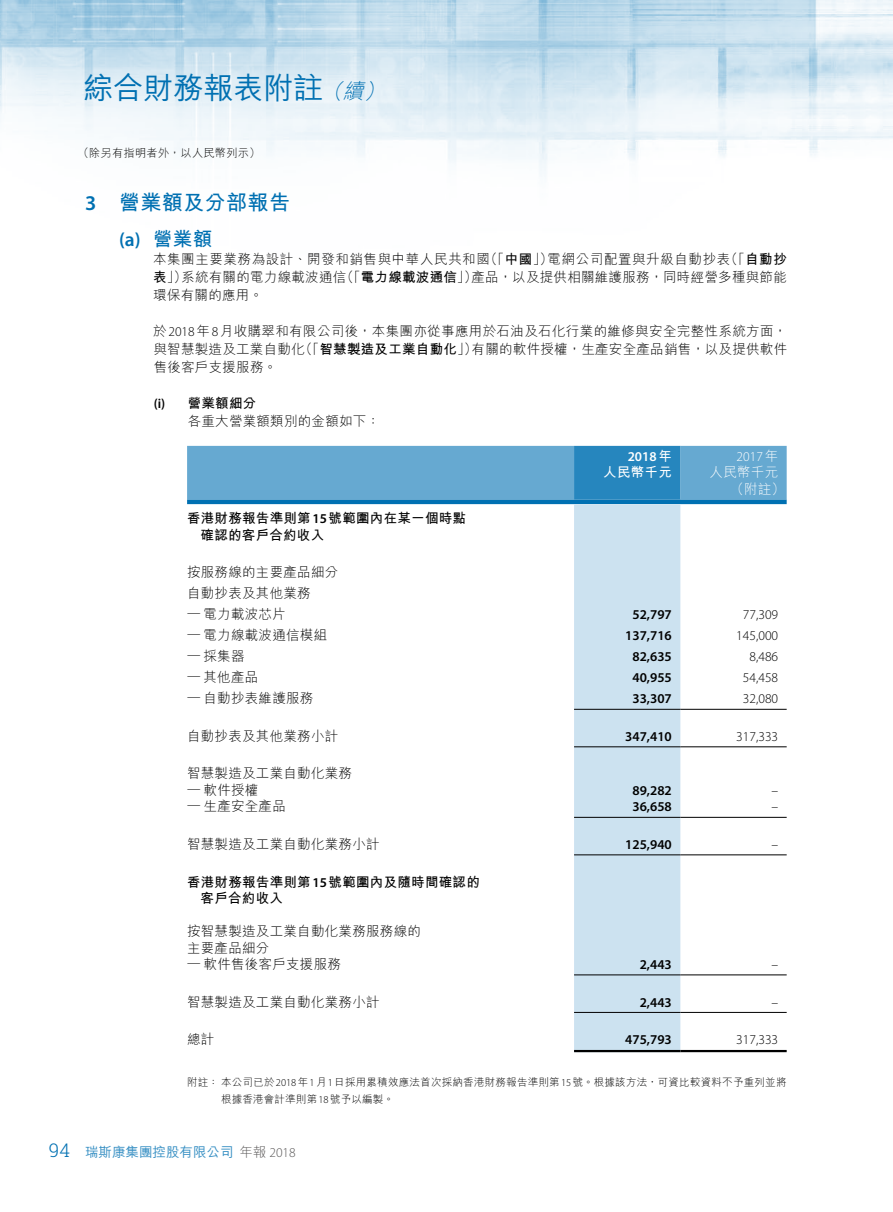
<style>
.page{position:relative;width:893px;height:1212px;background:#fff}
.page>*{position:absolute;margin:0;border:0;box-sizing:border-box;transform-origin:0 0}
.t1{font:500 30px "M Hei HK";color:#0070b2}
.t2{font:700 21px "M Hei HK";letter-spacing:.02em;color:#0070b2}
.t3{font:600 19.5px "Myriad Pro";color:#0070b2}
.t4{font:300 18.75px "Roboto Slab";color:#0070b2}
.t5{font:300 13.5px/18px "M Hei HK";letter-spacing:.02em;color:#000}
.t6{font:600 13.5px "Myriad Pro";color:#000}
.t7{font:700 13.5px/16.5px "M Hei HK";letter-spacing:.02em;color:#000}
.t8{font:300 13.5px "Myriad Pro";color:#000}
.t9{font:500 13.5px "M Hei HK";color:#338dc2}
.t10{font:300 13.5px/16.5px "M Hei HK";letter-spacing:.02em;color:#fff}
.t11{font:600 13.5px "Myriad Pro";color:#fff}
.t12{font:300 13.5px "Myriad Pro";color:#fff}
.t13{font:700 13.5px "M Hei HK";letter-spacing:.02em;color:#fff}
.t14{font:300 11.25px "M Hei HK";letter-spacing:.02em;color:#000}
.t15{font:300 10.5px/16.5px "M Hei HK";letter-spacing:.025em;color:#000}
.s1{font-weight:300;font-style:italic;font-size:21px}
.s2{font-family:"Myriad Pro";font-weight:600}
.s3{font-family:"M Hei HK";font-weight:700}
.s4{font-weight:700}
.s5{font-family:"Myriad Pro"}
.s6{font-family:"M Hei HK"}
.s7{font-weight:300;color:#595757}
.s8{font-family:"Myriad Pro";font-weight:300;color:#595757}
</style>
<div class="page">
<img style="left:0;top:0;width:893px;height:716px">
<svg style="left:187px;top:446px;width:600px;height:58px;background:#549fcb"></svg>
<div style="left:574px;top:504px;width:106px;height:546px;background:#cce2f0"></div>
<hr style="left:574px;top:709px;width:106px;height:1px;background:#000">
<hr style="left:680px;top:709px;width:107px;height:1px;background:#000">
<hr style="left:574px;top:746px;width:106px;height:1px;background:#000">
<hr style="left:680px;top:746px;width:107px;height:1px;background:#000">
<hr style="left:574px;top:817px;width:106px;height:1px;background:#000">
<hr style="left:680px;top:817px;width:107px;height:1px;background:#000">
<hr style="left:574px;top:854px;width:106px;height:1px;background:#000">
<hr style="left:680px;top:854px;width:107px;height:1px;background:#000">
<hr style="left:574px;top:974px;width:106px;height:1px;background:#000">
<hr style="left:680px;top:974px;width:107px;height:1px;background:#000">
<hr style="left:574px;top:1012px;width:106px;height:1px;background:#000">
<hr style="left:680px;top:1012px;width:107px;height:1px;background:#000">
<hr style="left:574px;top:1050px;width:106px;height:2px;background:#000">
<hr style="left:680px;top:1050px;width:107px;height:2px;background:#000">
<h1 class="t1" style="left:84px;top:66px;width:307px">綜合財務報表附註<span class="s1">（續）</span></h1>
<p class="t14" style="left:78px;top:147px;width:184px">（除另有指明者外，以人民幣列示）</p>
<h2 class="t2" style="left:85px;top:187px;width:206px"><span class="s2">3</span> 營業額及分部報告</h2>
<h3 class="t3" style="left:119px;top:227px;width:95px">(a) <span class="s3">營業額</span></h3>
<p class="t5" style="left:153px;top:250px;width:635px;text-align:justify">本集團主要業務為設計、開發和銷售與中華人民共和國（「<span class="s4">中國</span>」）電網公司配置與升級自動抄表（「<span class="s4">自動抄表</span>」）系統有關的電力線載波通信（「<span class="s4">電力線載波通信</span>」）產品，以及提供相關維護服務，同時經營多種與節能環保有關的應用。</p>
<p class="t5" style="left:153px;top:322px;width:635px;text-align:justify">於<span class="s5">2018</span>年<span class="s5">8</span>月收購翠和有限公司後，本集團亦從事應用於石油及石化行業的維修與安全完整性系統方面，與智慧製造及工業自動化（「<span class="s4">智慧製造及工業自動化</span>」）有關的軟件授權，生產安全產品銷售，以及提供軟件售後客戶支援服務。</p>
<p class="t5" style="left:188px;top:394px;width:194px;text-indent:-34px"><span class="s2">(i)</span> <span class="s4">營業額細分<br></span>各重大營業額類別的金額如下：</p>
<p class="t11" style="left:628px;top:447px;width:46px">2018<span class="s3">年</span></p>
<p class="t12" style="left:737px;top:448px;width:43px">2017<span class="s6">年</span></p>
<p class="t13" style="left:603px;top:462px;width:70px">人民幣千元</p>
<p class="t10" style="left:731px;top:464px;width:56px;text-indent:-21px">人民幣千元（附註）</p>
<p class="t7" style="left:201px;top:509px;width:267px;text-indent:-14px">香港財務報告準則第<span class="s2">15</span>號範圍內在某一個時點確認的客戶合約收入</p>
<p class="t5" style="left:187px;top:562px;width:153px;line-height:21px">按服務線的主要產品細分自動抄表及其他業務</p>
<p class="t5" style="left:187px;top:605px;width:100px"><sup>—</sup> 電力載波芯片</p>
<p class="t6" style="left:632px;top:606px;width:41px">52,797</p>
<p class="t8" style="left:743px;top:607px;width:37px">77,309</p>
<p class="t5" style="left:187px;top:626px;width:142px"><sup>—</sup> 電力線載波通信模組</p>
<p class="t6" style="left:625px;top:627px;width:48px">137,716</p>
<p class="t8" style="left:736px;top:628px;width:43px">145,000</p>
<p class="t5" style="left:187px;top:647px;width:59px"><sup>—</sup> 採集器</p>
<p class="t6" style="left:632px;top:648px;width:41px">82,635</p>
<p class="t8" style="left:749px;top:649px;width:30px">8,486</p>
<p class="t5" style="left:187px;top:668px;width:73px"><span class="s5">—</span> 其他產品</p>
<p class="t6" style="left:632px;top:669px;width:41px">40,955</p>
<p class="t8" style="left:743px;top:670px;width:37px">54,458</p>
<p class="t5" style="left:187px;top:689px;width:128px"><sup>—</sup> 自動抄表維護服務</p>
<p class="t6" style="left:632px;top:690px;width:41px">33,307</p>
<p class="t8" style="left:743px;top:691px;width:37px">32,080</p>
<p class="t5" style="left:187px;top:727px;width:153px">自動抄表及其他業務小計</p>
<p class="t6" style="left:625px;top:728px;width:48px">347,410</p>
<p class="t8" style="left:736px;top:728px;width:43px">317,333</p>
<p class="t5" style="left:187px;top:764px;width:166px">智慧製造及工業自動化業務</p>
<p class="t5" style="left:187px;top:781px;width:73px"><span class="s5">—</span> 軟件授權</p>
<p class="t6" style="left:632px;top:782px;width:41px">89,282</p>
<p class="t8" style="left:771px;top:782px;width:8px">–</p>
<p class="t5" style="left:187px;top:797px;width:100px"><sup>—</sup> 生產安全產品</p>
<p class="t6" style="left:632px;top:798px;width:41px">36,658</p>
<p class="t8" style="left:771px;top:799px;width:8px">–</p>
<p class="t5" style="left:187px;top:835px;width:194px">智慧製造及工業自動化業務小計</p>
<p class="t6" style="left:625px;top:836px;width:48px">125,940</p>
<p class="t8" style="left:771px;top:836px;width:8px">–</p>
<p class="t7" style="left:201px;top:872px;width:281px;text-indent:-14px">香港財務報告準則第<span class="s2">15</span>號範圍內及隨時間確認的客戶合約收入</p>
<p class="t5" style="left:187px;top:922px;width:235px;line-height:16.5px">按智慧製造及工業自動化業務服務線的主要產品細分</p>
<p class="t5" style="left:187px;top:955px;width:155px"><sup>—</sup> 軟件售後客戶支援服務</p>
<p class="t6" style="left:640px;top:956px;width:34px">2,443</p>
<p class="t8" style="left:771px;top:956px;width:8px">–</p>
<p class="t5" style="left:187px;top:992px;width:194px">智慧製造及工業自動化業務小計</p>
<p class="t6" style="left:640px;top:993px;width:34px">2,443</p>
<p class="t8" style="left:771px;top:994px;width:8px">–</p>
<p class="t5" style="left:187px;top:1030px;width:29px">總計</p>
<p class="t6" style="left:625px;top:1031px;width:48px">475,793</p>
<p class="t8" style="left:736px;top:1031px;width:43px">317,333</p>
<p class="t15" style="left:221px;top:1074px;width:567px;text-indent:-34px">附註：本公司已於<span class="s5">2018</span>年<span class="s5">1</span>月<span class="s5">1</span>日採用累積效應法首次採納香港財務報告準則第<span class="s5">15</span>號。根據該方法，可資比較資料不予重列並將根據香港會計準則第<span class="s5">18</span>號予以編製。</p>
<h3 class="t4" style="left:49px;top:1137px;width:23px">94</h3>
<p class="t9" style="left:85px;top:1142px;width:212px">瑞斯康集團控股有限公司 <span class="s7">年報</span> <span class="s8">2018</span></p>
</div>
